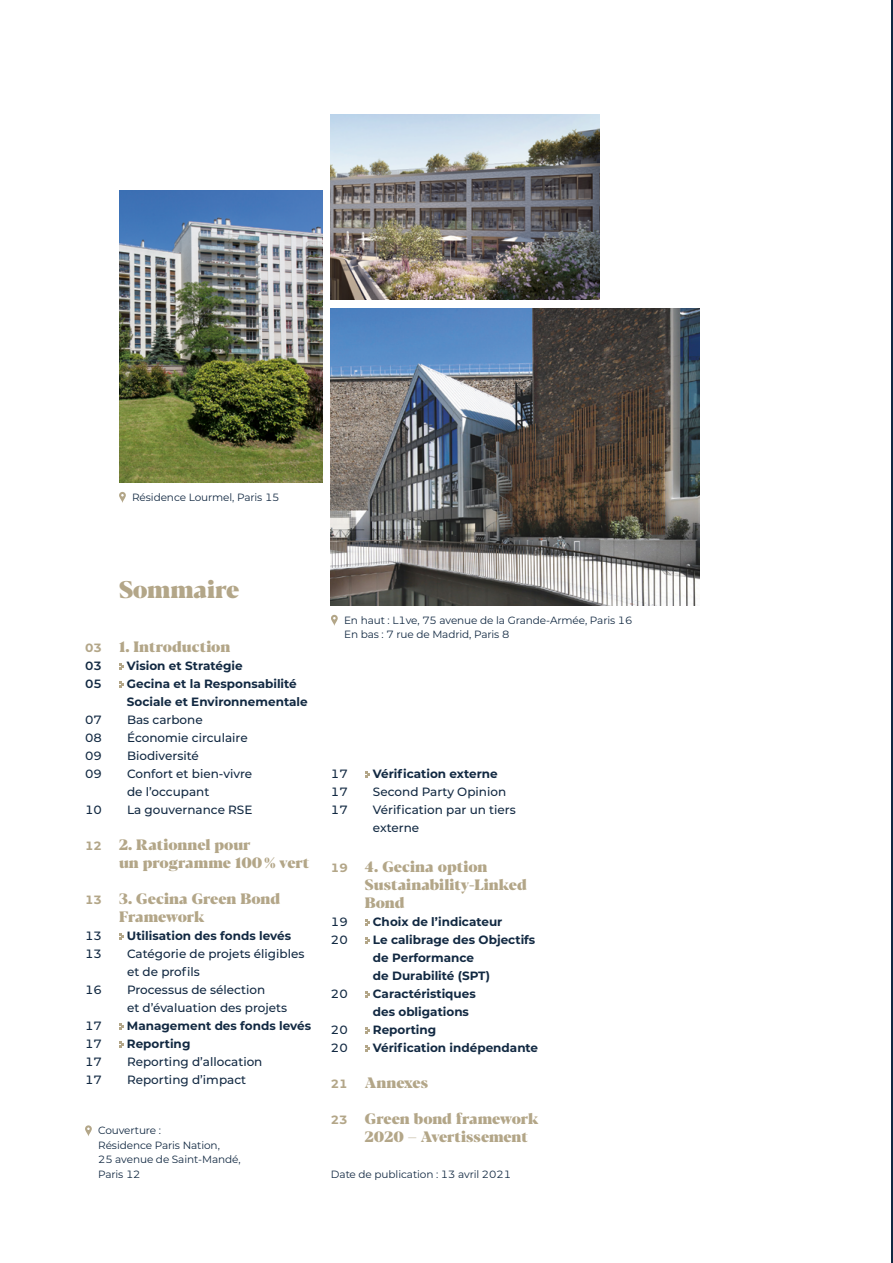
<style>
.page{position:relative;width:893px;height:1263px;background:#fff}
.page>*{position:absolute;margin:0;border:0;box-sizing:border-box;transform-origin:0 0}
.t1{font:800 24px "Blacker Display";letter-spacing:-.01em;color:#b3a688}
.t2{font:800 15px/18px "Blacker Display";color:#b3a688}
.t3{font:500 12px/18px "Montserrat";color:#122942}
.t4{font:700 12px/18px "Montserrat";color:#122942}
.t5{font:600 12px "Montserrat";color:#122942}
.t6{font:10.5px/14.5px "Montserrat";letter-spacing:-.01em;color:#122942}
.s1{font-family:"Montserrat";font-weight:700;font-size:12px}
</style>
<div class="page">
<hr style="left:891px;top:0;width:2px;height:1263px;background:#122942">
<img style="left:331px;top:115px;width:268px;height:185px">
<img style="left:331px;top:308px;width:368px;height:297px">
<img style="left:119px;top:190px;width:203px;height:292px">
<svg style="left:119px;top:492px;width:7px;height:11px"></svg>
<svg style="left:331px;top:615px;width:7px;height:11px"></svg>
<svg style="left:85px;top:1125px;width:7px;height:11px"></svg>
<svg style="left:119px;top:663px;width:5px;height:7px"></svg>
<svg style="left:119px;top:681px;width:5px;height:7px"></svg>
<svg style="left:119px;top:933px;width:5px;height:7px"></svg>
<svg style="left:119px;top:1023px;width:5px;height:7px"></svg>
<svg style="left:119px;top:1041px;width:5px;height:7px"></svg>
<svg style="left:365px;top:771px;width:4px;height:7px"></svg>
<svg style="left:365px;top:919px;width:4px;height:7px"></svg>
<svg style="left:365px;top:937px;width:4px;height:7px"></svg>
<svg style="left:365px;top:991px;width:4px;height:7px"></svg>
<svg style="left:365px;top:1027px;width:4px;height:7px"></svg>
<svg style="left:365px;top:1045px;width:4px;height:7px"></svg>
<p class="t6" style="left:132px;top:489px;width:149px">Résidence Lourmel, Paris 15</p>
<h1 class="t1" style="left:119px;top:574px;width:122px">Sommaire</h1>
<p class="t2" style="left:85px;top:638px;width:147px"><span class="s1">03</span> 1. Introduction</p>
<p class="t5" style="left:85px;top:657px;width:18px">03</p>
<p class="t4" style="left:127px;top:656px;width:117px">Vision et Stratégie</p>
<p class="t5" style="left:85px;top:675px;width:18px">05</p>
<p class="t4" style="left:127px;top:674px;width:182px">Gecina et la Responsabilité<br>Sociale et Environnementale</p>
<p class="t3" style="left:85px;top:710px;width:18px">07</p>
<p class="t3" style="left:127px;top:710px;width:77px">Bas carbone</p>
<p class="t3" style="left:85px;top:728px;width:18px">08</p>
<p class="t3" style="left:127px;top:728px;width:122px">Économie circulaire</p>
<p class="t3" style="left:85px;top:746px;width:18px">09</p>
<p class="t3" style="left:127px;top:746px;width:73px">Biodiversité</p>
<p class="t3" style="left:85px;top:764px;width:18px">09</p>
<p class="t3" style="left:127px;top:764px;width:127px">Confort et bien-vivre de l’occupant</p>
<p class="t3" style="left:85px;top:800px;width:18px">10</p>
<p class="t3" style="left:127px;top:800px;width:127px">La gouvernance RSE</p>
<p class="t2" style="left:119px;top:836px;width:192px;text-indent:-34px"><span class="s1">12</span> 2. Rationnel pour<br>un programme 100% vert</p>
<p class="t2" style="left:119px;top:890px;width:163px;text-indent:-34px"><span class="s1">13</span> 3. Gecina Green Bond<br>Framework</p>
<p class="t3" style="left:85px;top:926px;width:18px">13</p>
<p class="t4" style="left:127px;top:926px;width:166px">Utilisation des fonds levés</p>
<p class="t3" style="left:85px;top:944px;width:18px">13</p>
<p class="t3" style="left:127px;top:944px;width:179px">Catégorie de projets éligibles et de profils</p>
<p class="t3" style="left:85px;top:980px;width:18px">16</p>
<p class="t3" style="left:127px;top:980px;width:162px">Processus de sélection<br>et d’évaluation des projets</p>
<p class="t3" style="left:85px;top:1016px;width:18px">17</p>
<p class="t4" style="left:127px;top:1016px;width:186px">Management des fonds levés</p>
<p class="t3" style="left:85px;top:1034px;width:18px">17</p>
<p class="t4" style="left:127px;top:1034px;width:65px">Reporting</p>
<p class="t3" style="left:85px;top:1052px;width:18px">17</p>
<p class="t3" style="left:127px;top:1052px;width:137px">Reporting d’allocation</p>
<p class="t3" style="left:85px;top:1070px;width:18px">17</p>
<p class="t3" style="left:127px;top:1070px;width:121px">Reporting d’impact</p>
<p class="t6" style="left:98px;top:1123px;width:144px">Couverture :<br>Résidence Paris Nation,<br>25 avenue de Saint-Mandé,<br>Paris 12</p>
<p class="t6" style="left:344px;top:612px;width:290px">En haut : L1ve, 75 avenue de la Grande-Armée, Paris 16<br>En bas : 7 rue de Madrid, Paris 8</p>
<p class="t3" style="left:331px;top:764px;width:18px">17</p>
<p class="t4" style="left:373px;top:764px;width:126px">Vérification externe</p>
<p class="t3" style="left:331px;top:782px;width:18px">17</p>
<p class="t3" style="left:373px;top:782px;width:135px">Second Party Opinion</p>
<p class="t3" style="left:331px;top:800px;width:18px">17</p>
<p class="t3" style="left:373px;top:800px;width:144px">Vérification par un tiers externe</p>
<p class="t2" style="left:365px;top:859px;width:163px;text-indent:-34px"><span class="s1">19</span> 4. Gecina option<br>Sustainability-Linked<br>Bond</p>
<p class="t3" style="left:331px;top:912px;width:18px">19</p>
<p class="t4" style="left:373px;top:912px;width:131px">Choix de l’indicateur</p>
<p class="t3" style="left:331px;top:930px;width:18px">20</p>
<p class="t4" style="left:373px;top:930px;width:164px">Le calibrage des Objectifs de Performance<br>de Durabilité (SPT)</p>
<p class="t3" style="left:331px;top:984px;width:18px">20</p>
<p class="t4" style="left:373px;top:984px;width:104px">Caractéristiques des obligations</p>
<p class="t3" style="left:331px;top:1020px;width:18px">20</p>
<p class="t4" style="left:373px;top:1020px;width:65px">Reporting</p>
<p class="t3" style="left:331px;top:1038px;width:18px">20</p>
<p class="t4" style="left:373px;top:1038px;width:167px">Vérification indépendante</p>
<p class="t2" style="left:331px;top:1075px;width:99px"><span class="s1">21</span> Annexes</p>
<p class="t2" style="left:365px;top:1111px;width:175px;text-indent:-34px"><span class="s1">23</span> Green bond framework<br>2020 – Avertissement</p>
<p class="t6" style="left:331px;top:1166px;width:182px">Date de publication : 13 avril 2021</p>
</div>
